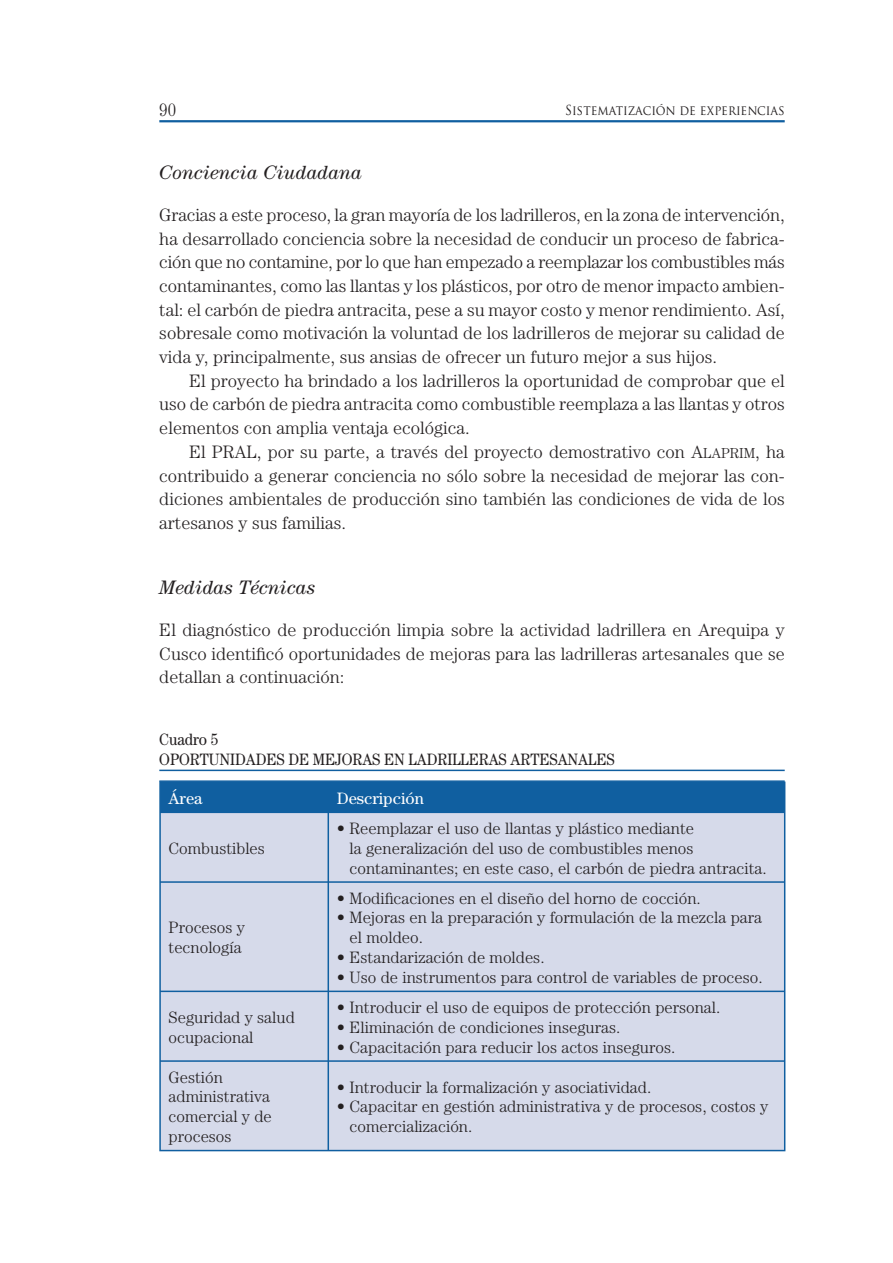
<style>
.page{position:relative;width:893px;height:1263px;background:#fff}
.page>*{position:absolute;margin:0;border:0;box-sizing:border-box;transform-origin:0 0}
.t1{font:italic 19.5px "Century";color:#231f20}
.t2{font:300 18px/23.7px "Century";color:#231f20;text-align:justify}
.t3{font:300 18px "Century";color:#231f20;scale:.9 1}
.t4{font:300 16.5px/19.8px "Century";color:#231f20}
.t5{font:16.5px/19.8px "Century";color:#231f20;scale:.9 1}
.t6{font:16.5px "Century";color:#fff}
.t7{font:13.5px "Trajan Pro";color:#231f20;scale:.9 1}
.s1{font-size:14.4px}
</style>
<div class="page">
<hr style="left:159px;top:120px;width:625px;height:2px;background:#105fa0">
<hr style="left:159px;top:770px;width:625px;height:1px;background:#105fa0">
<hr style="left:159px;top:780px;width:625px;height:2px;background:#105fa0">
<div style="left:161px;top:813px;width:623px;height:337px;background:#d6daea"></div>
<hr style="left:159px;top:782px;width:169px;height:1px;background:#105fa0">
<hr style="left:159px;top:783px;width:2px;height:29px;background:#105fa0">
<div style="left:161px;top:782px;width:624px;height:30px;background:#105fa0"></div>
<hr style="left:159px;top:812px;width:169px;height:1px;background:#105fa0">
<hr style="left:159px;top:813px;width:2px;height:68px;background:#105fa0">
<hr style="left:328px;top:812px;width:457px;height:1px;background:#105fa0">
<hr style="left:327px;top:813px;width:2px;height:68px;background:#105fa0">
<hr style="left:784px;top:813px;width:1px;height:68px;background:#105fa0">
<hr style="left:159px;top:881px;width:169px;height:2px;background:#105fa0">
<hr style="left:159px;top:883px;width:2px;height:108px;background:#105fa0">
<hr style="left:328px;top:881px;width:457px;height:2px;background:#105fa0">
<hr style="left:327px;top:883px;width:2px;height:108px;background:#105fa0">
<hr style="left:784px;top:883px;width:1px;height:108px;background:#105fa0">
<hr style="left:159px;top:991px;width:169px;height:1px;background:#105fa0">
<hr style="left:159px;top:992px;width:2px;height:68px;background:#105fa0">
<hr style="left:328px;top:991px;width:457px;height:1px;background:#105fa0">
<hr style="left:327px;top:992px;width:2px;height:68px;background:#105fa0">
<hr style="left:784px;top:992px;width:1px;height:68px;background:#105fa0">
<hr style="left:159px;top:1060px;width:169px;height:2px;background:#105fa0">
<hr style="left:159px;top:1062px;width:2px;height:88px;background:#105fa0">
<hr style="left:328px;top:1060px;width:457px;height:2px;background:#105fa0">
<hr style="left:327px;top:1062px;width:2px;height:88px;background:#105fa0">
<hr style="left:784px;top:1062px;width:1px;height:88px;background:#105fa0">
<hr style="left:159px;top:1150px;width:626px;height:1px;background:#105fa0">
<p class="t3" style="left:159px;top:104px;width:20px">90</p>
<p class="t7" style="left:565px;top:103px;width:245px">SISTEMATIZACIÓN DE EXPERIENCIAS</p>
<p class="t1" style="left:159px;top:166px;width:204px">Conciencia Ciudadana</p>
<p class="t2" style="left:159px;top:204px;width:627px">Gracias a este proceso, la gran mayoría de los ladrilleros, en la zona de intervención, ha desarrollado conciencia sobre la necesidad de conducir un proceso de fabrica&shy;ción que no contamine, por lo que han empezado a reemplazar los combustibles más contaminantes, como las llantas y los plásticos, por otro de menor impacto ambien&shy;tal: el carbón de piedra antracita, pese a su mayor costo y menor rendimiento. Así, sobresale como motivación la voluntad de los ladrilleros de mejorar su calidad de vida y, principalmente, sus ansias de ofrecer un futuro mejor a sus hijos.</p>
<p class="t2" style="left:159px;top:370px;width:627px;text-indent:30px">El proyecto ha brindado a los ladrilleros la oportunidad de comprobar que el uso de carbón de piedra antracita como combustible reemplaza a las llantas y otros elementos con amplia ventaja ecológica.</p>
<p class="t2" style="left:159px;top:441px;width:627px;text-indent:30px">El PRAL, por su parte, a través del proyecto demostrativo con A<span class="s1">LAPRIM</span>, ha contribuido a generar conciencia no sólo sobre la necesidad de mejorar las con&shy;diciones ambientales de producción sino también las condiciones de vida de los artesanos y sus familias.</p>
<p class="t1" style="left:159px;top:581px;width:157px">Medidas Técnicas</p>
<p class="t2" style="left:159px;top:620px;width:627px">El diagnóstico de producción limpia sobre la actividad ladrillera en Arequipa y Cusco identificó oportunidades de mejoras para las ladrilleras artesanales que se detallan a continuación:</p>
<p class="t5" style="left:159px;top:731px;width:507px">Cuadro 5<br>OPORTUNIDADES DE MEJORAS EN LADRILLERAS ARTESANALES</p>
<p class="t6" style="left:168px;top:792px;width:35px">Área</p>
<p class="t6" style="left:337px;top:792px;width:89px">Descripción</p>
<p class="t4" style="left:168px;top:840px;width:98px">Combustibles</p>
<p class="t4" style="left:349px;top:820px;width:419px;text-indent:-13px">• Reemplazar el uso de llantas y plástico mediante<br>la generalización del uso de combustibles menos contaminantes; en este caso, el carbón de piedra antracita.</p>
<p class="t4" style="left:168px;top:919px;width:78px">Procesos y tecnología</p>
<p class="t4" style="left:168px;top:1009px;width:128px">Seguridad y salud ocupacional</p>
<p class="t4" style="left:337px;top:889px;width:365px">• Modificaciones en el diseño del horno de cocción.</p>
<p class="t4" style="left:349px;top:909px;width:414px;text-indent:-13px">• Mejoras en la preparación y formulación de la mezcla para el moldeo.</p>
<p class="t4" style="left:337px;top:949px;width:209px">• Estandarización de moldes.</p>
<p class="t4" style="left:337px;top:969px;width:427px">• Uso de instrumentos para control de variables de proceso.</p>
<p class="t4" style="left:337px;top:999px;width:385px">• Introducir el uso de equipos de protección personal.</p>
<p class="t4" style="left:337px;top:1019px;width:285px">• Eliminación de condiciones inseguras.</p>
<p class="t4" style="left:337px;top:1038px;width:340px">• Capacitación para reducir los actos inseguros.</p>
<p class="t4" style="left:168px;top:1069px;width:105px">Gestión administrativa comercial y de procesos</p>
<p class="t4" style="left:337px;top:1078px;width:316px">• Introducir la formalización y asociatividad.</p>
<p class="t4" style="left:349px;top:1098px;width:420px;text-indent:-13px">• Capacitar en gestión administrativa y de procesos, costos y comercialización.</p>
</div>
